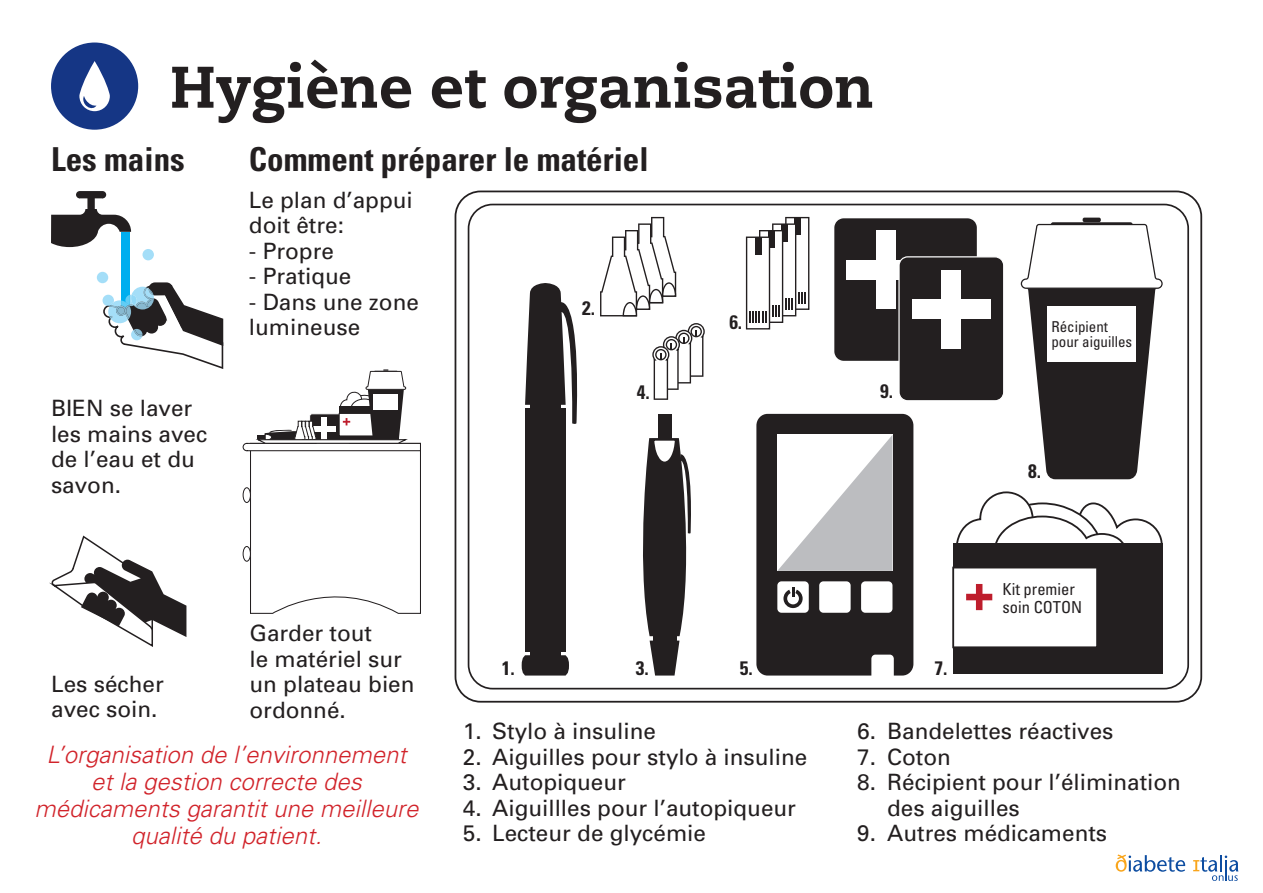
<style>
.page{position:relative;width:1263px;height:893px;background:#fff}
.page>*{position:absolute;margin:0;border:0;box-sizing:border-box;transform-origin:0 0}
.t1{font:800 58.5px "Caecilia LT Std";color:#231f20}
.t2{font:700 condensed 33px "Univers";color:#231f20}
.t3{font:italic 300 24px/27px "Univers";color:#d1232a;text-align:center}
.t4{font:22.5px/25.5px "Univers";color:#231f20}
.t5{font:700 condensed 19.5px "Univers";color:#231f20}
.t6{font:condensed 16.5px/18px "Univers";color:#231f20}
.t7{font:condensed 15px/15px "Univers";color:#231f20}
</style>
<div class="page">
<svg style="left:51px;top:535px;width:135px;height:112px"></svg>
<div style="left:121px;top:232px;width:9px;height:79px;background:#00aeef"></div>
<div style="left:97px;top:272px;width:11px;height:11px;background:#a4def8;border-radius:50%"></div>
<div style="left:142px;top:249px;width:12px;height:11px;background:#a4def8;border-radius:50%"></div>
<svg style="left:103px;top:282px;width:120px;height:87px"></svg>
<svg style="left:51px;top:191px;width:80px;height:56px"></svg>
<svg style="left:242px;top:369px;width:179px;height:245px"></svg>
<div style="left:243px;top:546px;width:7px;height:15px;background:#fff;border-radius:50%"></div>
<div style="left:243px;top:546px;width:8px;height:16px;border:1px solid #231f20;border-radius:50%"></div>
<div style="left:51px;top:43px;width:87px;height:87px;background:#153685;border-radius:50%"></div>
<svg style="left:79px;top:61px;width:31px;height:50px"></svg>
<svg style="left:1116px;top:854px;width:69px;height:18px"></svg>
<svg style="left:1193px;top:855px;width:45px;height:26px"></svg>
<svg style="left:455px;top:191px;width:747px;height:512px"></svg>
<svg style="left:468px;top:204px;width:721px;height:485px"></svg>
<svg style="left:522px;top:655px;width:47px;height:20px"></svg>
<div style="left:525px;top:409px;width:41px;height:243px;background:#231f20"></div>
<svg style="left:525px;top:283px;width:57px;height:142px"></svg>
<div style="left:530px;top:404px;width:31px;height:7px;background:#231f20"></div>
<div style="left:530px;top:651px;width:31px;height:6px;background:#231f20"></div>
<svg style="left:600px;top:217px;width:76px;height:99px"></svg>
<div style="left:657px;top:414px;width:14px;height:25px;background:#231f20"></div>
<svg style="left:635px;top:438px;width:60px;height:237px"></svg>
<div style="left:653px;top:635px;width:23px;height:11px;background:#231f20"></div>
<svg style="left:756px;top:414px;width:157px;height:261px"></svg>
<svg style="left:746px;top:217px;width:63px;height:112px"></svg>
<div style="left:755px;top:237px;width:6px;height:17px;background:#231f20"></div>
<div style="left:953px;top:543px;width:209px;height:130px;background:#231f20"></div>
<svg style="left:951px;top:489px;width:214px;height:159px"></svg>
<svg style="left:833px;top:217px;width:171px;height:184px"></svg>
<div style="left:912px;top:299px;width:79px;height:20px;background:#fff"></div>
<div style="left:941px;top:270px;width:20px;height:78px;background:#fff"></div>
<hr style="left:1082px;top:218px;width:19px;height:4px;background:#231f20;border-radius:2px">
<div style="left:1051px;top:222px;width:82px;height:5px;background:#231f20;border-radius:2px"></div>
<svg style="left:1021px;top:224px;width:142px;height:255px"></svg>
<svg style="left:652px;top:323px;width:53px;height:77px"></svg>
<h1 class="t1" style="left:170px;top:51px;width:706px">Hygiène et organisation</h1>
<h2 class="t2" style="left:51px;top:139px;width:135px">Les mains</h2>
<h2 class="t2" style="left:249px;top:139px;width:401px">Comment préparer le matériel</h2>
<p class="t4" style="left:51px;top:396px;width:158px">BIEN se laver les mains avec de l’eau et du savon.</p>
<p class="t4" style="left:249px;top:187px;width:165px">Le plan d’appui doit être:</p>
<p class="t4" style="left:249px;top:238px;width:87px">- Propre</p>
<p class="t4" style="left:249px;top:264px;width:104px">- Pratique</p>
<p class="t4" style="left:249px;top:289px;width:172px">- Dans une zone lumineuse</p>
<p class="t4" style="left:51px;top:671px;width:114px">Les sécher avec soin.</p>
<p class="t4" style="left:249px;top:621px;width:167px">Garder tout<br>le matériel sur un plateau bien ordonné.</p>
<p class="t5" style="left:582px;top:296px;width:14px">2.</p>
<p class="t5" style="left:637px;top:380px;width:14px">4.</p>
<p class="t5" style="left:729px;top:310px;width:14px">6.</p>
<p class="t5" style="left:880px;top:379px;width:14px">9.</p>
<p class="t5" style="left:502px;top:656px;width:14px">1.</p>
<p class="t5" style="left:636px;top:656px;width:14px">3.</p>
<p class="t5" style="left:740px;top:656px;width:14px">5.</p>
<p class="t5" style="left:934px;top:656px;width:14px">7.</p>
<p class="t7" style="left:1051px;top:319px;width:82px">Récipient pour aiguilles</p>
<p class="t5" style="left:1028px;top:459px;width:14px">8.</p>
<p class="t6" style="left:1002px;top:580px;width:81px">Kit premier soin COTON</p>
<p class="t3" style="left:34px;top:741px;width:386px">L’organisation de l’environnement et la gestion correcte des médicaments garantit une meilleure qualité du patient.</p>
<p class="t4" style="left:463px;top:719px;width:20px;text-align:justify">1.<br>2.<br>3.<br>4.<br>5.</p>
<p class="t4" style="left:492px;top:719px;width:317px">Stylo à insuline<br>Aiguilles pour stylo à insuline<br>Autopiqueur<br>Aiguillles pour l’autopiqueur<br>Lecteur de glycémie</p>
<p class="t4" style="left:887px;top:719px;width:295px">Bandelettes réactives<br>Coton<br>Récipient pour l’élimination des aiguilles<br>Autres médicaments</p>
<p class="t4" style="left:857px;top:719px;width:20px;text-align:justify">6.<br>7.<br>8.</p>
<p class="t4" style="left:857px;top:821px;width:20px">9.</p>
</div>
